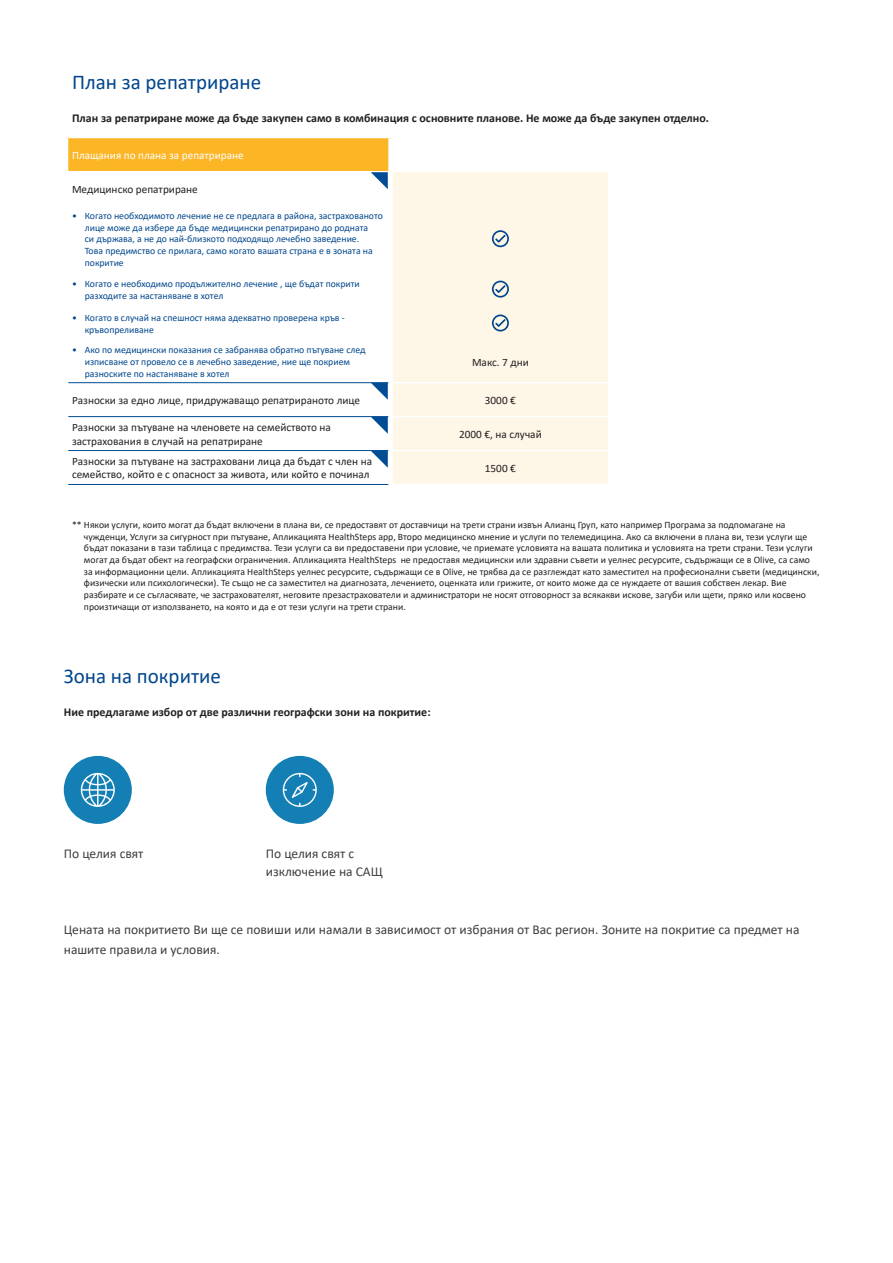
<style>
.page{position:relative;width:893px;height:1263px;background:#fff}
.page>*{position:absolute;margin:0;border:0;box-sizing:border-box;transform-origin:0 0}
.t1{font:21px "Calibri";color:#01468c}
.t2{font:13.5px/18px "Calibri";color:#3e3e3f}
.t3{font:700 12px "Calibri";color:#231f20}
.t4{font:11.25px/13.5px "Calibri";color:#231f20}
.t5{font:11.25px "Calibri";color:#fff}
.t6{font:9.75px/11.7px "Calibri";color:#231f20}
.t7{font:9.75px/11.7px "Calibri";color:#01468c}
</style>
<div class="page">
<div style="left:66px;top:137px;width:325px;height:34px;background:#fcb525"></div>
<div style="left:393px;top:172px;width:215px;height:312px;background:#fef6e7"></div>
<hr style="left:68px;top:137px;width:323px;height:1px;background:#fff">
<hr style="left:393px;top:416px;width:107px;height:1px;background:#fff">
<hr style="left:500px;top:416px;width:108px;height:1px;background:#fff">
<hr style="left:393px;top:450px;width:107px;height:1px;background:#fff">
<hr style="left:500px;top:450px;width:108px;height:1px;background:#fff">
<hr style="left:393px;top:382px;width:107px;height:1px;background:#fff">
<hr style="left:500px;top:382px;width:108px;height:1px;background:#fff">
<hr style="left:64px;top:137px;width:4px;height:34px;background:#fff">
<div style="left:388px;top:138px;width:5px;height:33px;background:#fff"></div>
<hr style="left:68px;top:382px;width:320px;height:1px;background:#014d95">
<hr style="left:68px;top:416px;width:320px;height:1px;background:#014d95">
<hr style="left:68px;top:450px;width:320px;height:1px;background:#014d95">
<hr style="left:68px;top:484px;width:320px;height:1px;background:#014d95">
<svg style="left:492px;top:230px;width:17px;height:17px"></svg>
<svg style="left:492px;top:281px;width:17px;height:17px"></svg>
<svg style="left:492px;top:314px;width:17px;height:17px"></svg>
<svg style="left:371px;top:172px;width:17px;height:17px"></svg>
<svg style="left:371px;top:383px;width:17px;height:17px"></svg>
<svg style="left:371px;top:417px;width:17px;height:17px"></svg>
<svg style="left:371px;top:451px;width:17px;height:17px"></svg>
<div style="left:65px;top:757px;width:66px;height:66px;background:#147fb5;border-radius:50%"></div>
<div style="left:64px;top:756px;width:68px;height:68px;border:2px solid #147fb5;border-radius:50%"></div>
<div style="left:266px;top:757px;width:67px;height:66px;background:#147fb5;border-radius:50%"></div>
<div style="left:266px;top:756px;width:68px;height:68px;border:2px solid #147fb5;border-radius:50%"></div>
<svg style="left:81px;top:773px;width:34px;height:34px"></svg>
<svg style="left:283px;top:773px;width:34px;height:34px"></svg>
<h1 class="t1" style="left:72px;top:68px;width:191px">План за репатриране</h1>
<p class="t3" style="left:72px;top:110px;width:639px">План за репатриране може да бъде закупен само в комбинация с основните планове. Не може да бъде закупен отделно.</p>
<p class="t5" style="left:72px;top:147px;width:173px">Плащания по плана за репатриране</p>
<p class="t4" style="left:72px;top:182px;width:127px">Медицинско репатриране</p>
<p class="t7" style="left:85px;top:210px;width:300px;text-indent:-13px">• Когато необходимото лечение не се предлага в района, застрахованото лице може да избере да бъде медицински репатрирано до родната<br>си държава, а не до най-близкото подходящо лечебно заведение.<br>Това предимство се прилага, само когато вашата страна е в зоната на покритие</p>
<p class="t7" style="left:85px;top:278px;width:277px;text-indent:-13px">• Когато е необходимо продължително лечение , ще бъдат покрити разходите за настаняване в хотел</p>
<p class="t7" style="left:85px;top:311px;width:261px;text-indent:-13px">• Когато в случай на спешност няма адекватно проверена кръв - кръвопреливане</p>
<p class="t7" style="left:85px;top:344px;width:282px;text-indent:-13px">• Ако по медицински показания се забранява обратно пътуване след изписване от провело се в лечебно заведение, ние ще покрием разноските по настаняване в хотел</p>
<p class="t4" style="left:472px;top:355px;width:58px">Макс. 7 дни</p>
<p class="t4" style="left:72px;top:393px;width:290px">Разноски за едно лице, придружаващо репатрираното лице</p>
<p class="t4" style="left:485px;top:393px;width:33px">3000 €</p>
<p class="t4" style="left:72px;top:420px;width:260px">Разноски за пътуване на членовете на семейството на застрахования в случай на репатриране</p>
<p class="t4" style="left:459px;top:427px;width:84px">2000 €, на случай</p>
<p class="t4" style="left:72px;top:454px;width:302px">Разноски за пътуване на застраховани лица да бъдат с член на семейство, който е с опасност за живота, или който е починал</p>
<p class="t4" style="left:485px;top:461px;width:33px">1500 €</p>
<p class="t6" style="left:84px;top:518px;width:737px;text-indent:-12px">** Някои услуги, които могат да бъдат включени в плана ви, се предоставят от доставчици на трети страни извън Алианц Груп, като например Програма за подпомагане на чужденци, Услуги за сигурност при пътуване, Апликацията HealthSteps app, Второ медицинско мнение и услуги по телемедицина. Ако са включени в плана ви, тези услуги ще бъдат показани в тази таблица с предимства. Тези услуги са ви предоставени при условие, че приемате условията на вашата политика и условията на трети страни. Тези услуги могат да бъдат обект на географски ограничения. Апликацията HealthSteps не предоставя медицински или здравни съвети и уелнес ресурсите, съдържащи се в Olive, са само за информационни цели. Апликацията HealthSteps уелнес ресурсите, съдържащи се в Olive, не трябва да се разглеждат като заместител на професионални съвети (медицински, физически или психологически). Те също не са заместител на диагнозата, лечението, оценката или грижите, от които може да се нуждаете от вашия собствен лекар. Вие разбирате и се съгласявате, че застрахователят, неговите презастрахователи и администратори не носят отговорност за всякакви искове, загуби или щети, пряко или косвено произтичащи от използването, на която и да е от тези услуги на трети страни.</p>
<h1 class="t1" style="left:64px;top:662px;width:159px">Зона на покритие</h1>
<p class="t3" style="left:64px;top:703px;width:368px">Ние предлагаме избор от две различни географски зони на покритие:</p>
<h2 class="t2" style="left:64px;top:844px;width:81px">По целия свят</h2>
<h2 class="t2" style="left:266px;top:844px;width:119px">По целия свят с изключение на САЩ</h2>
<h2 class="t2" style="left:64px;top:919px;width:737px;line-height:19.5px">Цената на покритието Ви ще се повиши или намали в зависимост от избрания от Вас регион. Зоните на покритие са предмет на нашите правила и условия.</h2>
</div>
